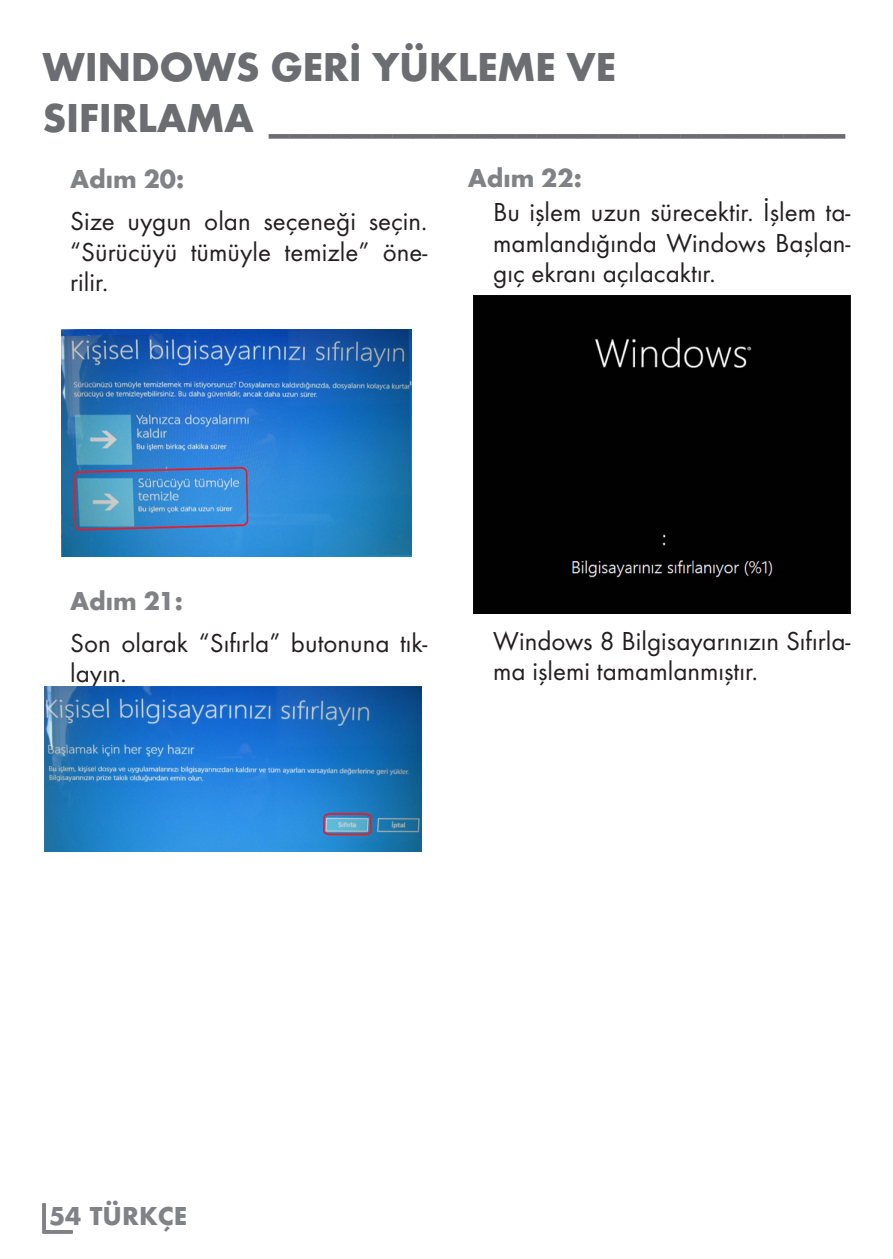
<style>
.page{position:relative;width:893px;height:1259px;background:#fff}
.page>*{position:absolute;margin:0;border:0;box-sizing:border-box;transform-origin:0 0}
.t1{font:700 42px/50.4px "Futura TOT";letter-spacing:-.01em;color:#6c6d70}
.t2{font:27px/30px "Futura TOT Boo";color:#231f20;text-align:justify}
.t3{font:700 27px "Futura TOT";color:#808285}
</style>
<div class="page">
<div style="left:43px;top:1201px;width:31px;height:32px;border:3px solid #808285"></div>
<img style="left:62px;top:329px;width:349px;height:227px">
<img style="left:45px;top:686px;width:377px;height:166px">
<div style="left:473px;top:296px;width:377px;height:317px;background:#010101"></div>
<h1 class="t1" style="left:43px;top:41px;width:805px">WINDOWS GERİ YÜKLEME VE<br>SIFIRLAMA ____________________________</h1>
<p class="t3" style="left:70px;top:162px;width:116px">Adım 20:</p>
<p class="t2" style="left:70px;top:206px;width:359px">Size uygun olan seçeneği seçin. “Sürücüyü tümüyle temizle” öne&shy;rilir.</p>
<p class="t3" style="left:468px;top:161px;width:116px">Adım 22:</p>
<p class="t2" style="left:493px;top:197px;width:359px">Bu işlem uzun sürecektir. İşlem ta&shy;mamlandığında Windows Başlan&shy;gıç ekranı açılacaktır.</p>
<p class="t3" style="left:70px;top:584px;width:114px">Adım 21:</p>
<p class="t2" style="left:70px;top:628px;width:359px">Son olarak “Sıfırla” butonuna tık&shy;layın.</p>
<p class="t2" style="left:493px;top:626px;width:359px">Windows 8 Bilgisayarınızın Sıfırla&shy;ma işlemi tamamlanmıştır.</p>
<p class="t3" style="left:49px;top:1199px;width:140px">54 TÜRKÇE</p>
</div>
